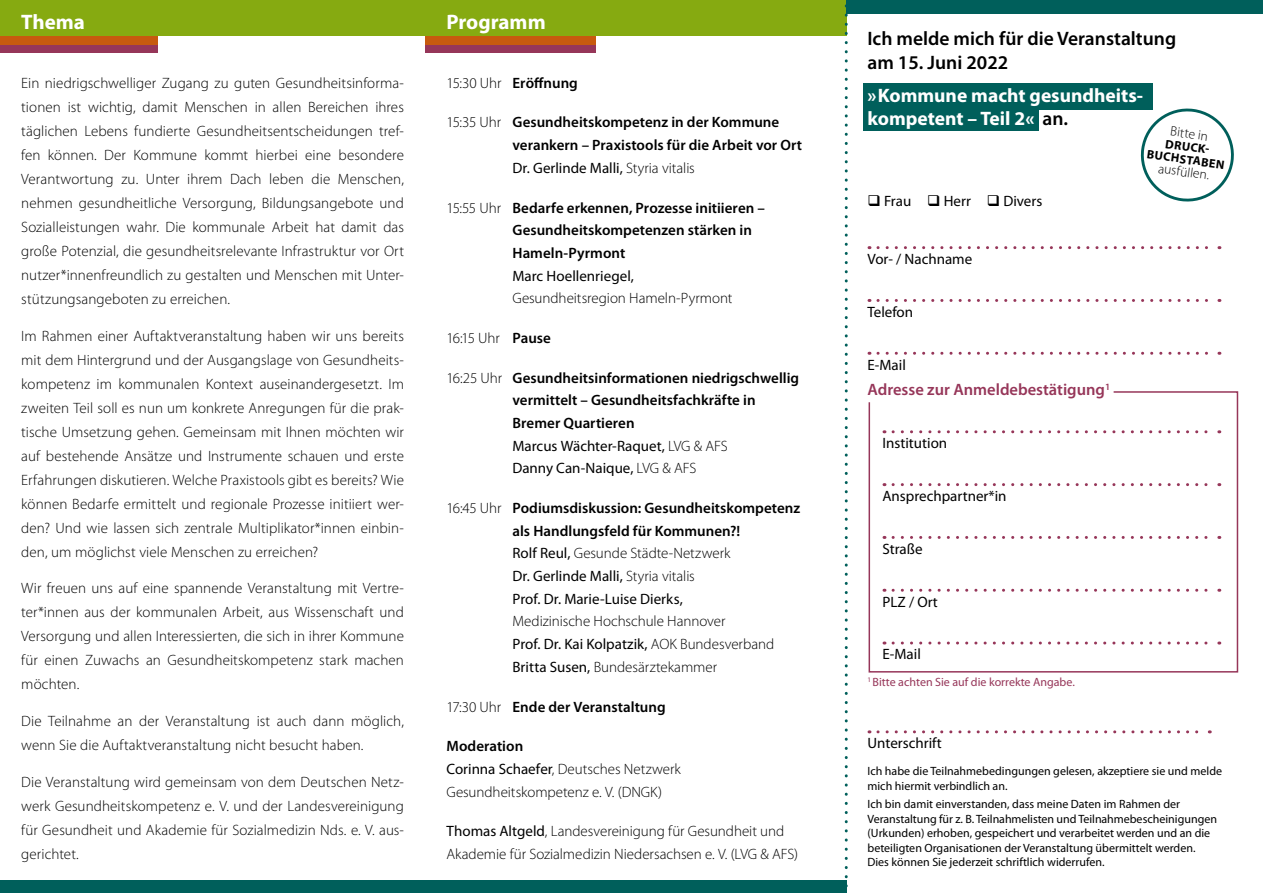
<style>
.page{position:relative;width:1263px;height:893px;background:#fff}
.page>*{position:absolute;margin:0;border:0;box-sizing:border-box;transform-origin:0 0}
.t1{font:700 21px "Myriad Pro";color:#fff}
.t2{font:700 19.5px/23.4px "Myriad Pro";color:#fff}
.t3{font:600 19.5px/23.4px "Myriad Pro";color:#000}
.t4{font:600 16.5px "Myriad Pro";color:#963659}
.t5{font:300 15px/24px "Myriad Pro";letter-spacing:.005em;color:#000;text-align:justify}
.t6{font:600 15px/22.6px "Myriad Pro";color:#000}
.t7{font:15px "Myriad Pro";color:#000}
.t8{font:300 13.5px "Myriad Pro";color:#000}
.t9{font:700 12.3px/12.9px "Myriad Pro";color:#000;text-align:center}
.t10{font:12px/14.4px "Myriad Pro";color:#000}
.t11{font:12px "Myriad Pro";color:#963659}
.s1{font-weight:300}
.s2{font-weight:400}
.s3{font-weight:600}
.s4{font-weight:600;color:#000}
</style>
<div class="page">
<div style="left:0;top:0;width:846px;height:36px;background:#86aa11"></div>
<div style="left:0;top:881px;width:846px;height:12px;background:#005f5b"></div>
<div style="left:0;top:44px;width:157px;height:9px;background:#963659"></div>
<div style="left:0;top:36px;width:157px;height:8px;background:#c75a0e"></div>
<div style="left:425px;top:44px;width:170px;height:9px;background:#963659"></div>
<div style="left:425px;top:36px;width:170px;height:8px;background:#c75a0e"></div>
<div style="left:846px;top:0;width:417px;height:13px;background:#005f5b"></div>
<svg style="left:845px;top:4px;width:3px;height:889px"></svg>
<div style="left:863px;top:83px;width:290px;height:27px;background:#005f5b"></div>
<div style="left:863px;top:106px;width:176px;height:25px;background:#005f5b"></div>
<svg style="left:1140px;top:108px;width:94px;height:94px"></svg>
<svg style="left:878px;top:246px;width:342px;height:3px"></svg>
<svg style="left:878px;top:299px;width:342px;height:3px"></svg>
<svg style="left:878px;top:352px;width:342px;height:3px"></svg>
<svg style="left:868px;top:391px;width:371px;height:282px"></svg>
<svg style="left:893px;top:430px;width:327px;height:3px"></svg>
<svg style="left:893px;top:483px;width:327px;height:3px"></svg>
<svg style="left:893px;top:536px;width:327px;height:3px"></svg>
<svg style="left:893px;top:589px;width:327px;height:3px"></svg>
<svg style="left:893px;top:641px;width:327px;height:3px"></svg>
<svg style="left:878px;top:730px;width:332px;height:3px"></svg>
<h1 class="t1" style="left:21px;top:8px;width:65px">Thema</h1>
<h1 class="t1" style="left:446px;top:8px;width:101px">Programm</h1>
<p class="t5" style="left:21px;top:71px;width:384px">Ein niedrigschwelliger Zugang zu guten Gesundheitsinforma&shy;tionen ist wichtig, damit Menschen in allen Bereichen ihres täglichen Lebens fundierte Gesundheitsentscheidungen tref&shy;fen können. Der Kommune kommt hierbei eine besondere Verantwortung zu. Unter ihrem Dach leben die Menschen, nehmen gesundheitliche Versorgung, Bildungsangebote und Sozialleistungen wahr. Die kommunale Arbeit hat damit das große Potenzial, die gesundheitsrelevante Infrastruktur vor Ort nutzer*innenfreundlich zu gestalten und Menschen mit Unter&shy;stützungsangeboten zu erreichen.</p>
<p class="t5" style="left:21px;top:323px;width:384px">Im Rahmen einer Auftaktveranstaltung haben wir uns bereits mit dem Hintergrund und der Ausgangslage von Gesundheits&shy;kompetenz im kommunalen Kontext auseinandergesetzt. Im zweiten Teil soll es nun um konkrete Anregungen für die prak&shy;tische Umsetzung gehen. Gemeinsam mit Ihnen möchten wir auf bestehende Ansätze und Instrumente schauen und erste Erfahrungen diskutieren. Welche Praxistools gibt es bereits? Wie können Bedarfe ermittelt und regionale Prozesse initiiert wer&shy;den? Und wie lassen sich zentrale Multiplikator*innen einbin&shy;den, um möglichst viele Menschen zu erreichen?</p>
<p class="t5" style="left:21px;top:576px;width:384px">Wir freuen uns auf eine spannende Veranstaltung mit Vertre&shy;ter*innen aus der kommunalen Arbeit, aus Wissenschaft und Versorgung und allen Interessierten, die sich in ihrer Kommune für einen Zuwachs an Gesundheitskompetenz stark machen möchten.</p>
<p class="t5" style="left:21px;top:709px;width:384px">Die Teilnahme an der Veranstaltung ist auch dann möglich, wenn Sie die Auftaktveranstaltung nicht besucht haben.</p>
<p class="t5" style="left:21px;top:770px;width:384px">Die Veranstaltung wird gemeinsam von dem Deutschen Netz&shy;werk Gesundheitskompetenz e. V. und der Landesvereinigung für Gesundheit und Akademie für Sozialmedizin Nds. e. V. aus&shy;gerichtet.</p>
<p class="t6" style="left:446px;top:71px;width:133px"><span class="s1">15:30 Uhr</span> Eröffnung</p>
<p class="t6" style="left:512px;top:111px;width:291px;text-indent:-66px"><span class="s1">15:35 Uhr</span> Gesundheitskompetenz in der Kommune verankern – Praxistools für die Arbeit vor Ort<br><span class="s2">Dr. Gerlinde Malli,</span> <span class="s1">Styria vitalis</span></p>
<p class="t6" style="left:512px;top:196px;width:254px;text-indent:-66px"><span class="s1">15:55 Uhr</span> Bedarfe erkennen, Prozesse initiieren –<br>Gesundheitskompetenzen stärken in<br>Hameln-Pyrmont</p>
<p class="t7" style="left:512px;top:266px;width:123px">Marc Hoellenriegel,</p>
<p class="t5" style="left:512px;top:286px;width:222px">Gesundheitsregion Hameln-Pyrmont</p>
<p class="t5" style="left:446px;top:326px;width:106px">16:15 Uhr <span class="s3">Pause</span></p>
<p class="t6" style="left:512px;top:366px;width:288px;text-indent:-66px"><span class="s1">16:25 Uhr</span> Gesundheitsinformationen niedrigschwellig vermittelt – Gesundheitsfachkräfte in Bremer Quartieren<br><span class="s2">Marcus Wächter-Raquet,</span> <span class="s1">LVG &amp; AFS<br></span><span class="s2">Danny Can-Naique,</span> <span class="s1">LVG &amp; AFS</span></p>
<p class="t6" style="left:512px;top:496px;width:289px;text-indent:-66px"><span class="s1">16:45 Uhr</span> Podiumsdiskussion: Gesundheitskompetenz als Handlungsfeld für Kommunen?!<br><span class="s2">Rolf Reul,</span> <span class="s1">Gesunde Städte-Netzwerk<br></span><span class="s2">Dr. Gerlinde Malli,</span> <span class="s1">Styria vitalis<br></span><span class="s2">Prof. Dr. Marie-Luise Dierks,</span></p>
<p class="t5" style="left:512px;top:610px;width:263px;line-height:22.6px;text-align:left">Medizinische Hochschule Hannover<br><span class="s2">Prof. Dr. Kai Kolpatzik,</span> AOK Bundesverband<br><span class="s2">Britta Susen,</span> Bundesärztekammer</p>
<p class="t6" style="left:446px;top:695px;width:221px"><span class="s1">17:30 Uhr</span> Ende der Veranstaltung</p>
<p class="t5" style="left:446px;top:735px;width:236px;line-height:22.6px;text-align:left"><span class="s3">Moderation<br></span><span class="s2">Corinna Schaefer</span>, Deutsches Netzwerk<br>Gesundheitskompetenz e. V. (DNGK)</p>
<p class="t5" style="left:446px;top:820px;width:353px;line-height:22.6px"><span class="s2">Thomas Altgeld</span>, Landesvereinigung für Gesundheit und<br>Akademie für Sozialmedizin Niedersachsen e. V. (LVG &amp; AFS)</p>
<h2 class="t3" style="left:867px;top:27px;width:310px">Ich melde mich für die Veranstaltung am 15. Juni 2022</h2>
<h2 class="t2" style="left:867px;top:83px;width:277px">»Kommune macht gesundheits&shy;kompetent – Teil 2« <span class="s4">an.</span></h2>
<p class="t8" style="left:1172px;top:123px;width:39px;rotate:8deg">Bitte in</p>
<p class="t9" style="left:1150px;top:134px;width:80px;rotate:8deg">DRUCK-<br>BUCHSTABEN</p>
<p class="t8" style="left:1160px;top:160px;width:53px;rotate:8deg">ausfüllen.</p>
<p class="t7" style="left:867px;top:192px;width:176px">❑ Frau ❑ Herr ❑ Divers</p>
<p class="t7" style="left:867px;top:250px;width:106px">Vor- / Nachname</p>
<p class="t7" style="left:867px;top:302px;width:47px">Telefon</p>
<p class="t7" style="left:867px;top:355px;width:40px">E-Mail</p>
<p class="t4" style="left:867px;top:379px;width:244px">Adresse zur Anmeldebestätigung<sup>1</sup></p>
<p class="t7" style="left:882px;top:434px;width:66px">Institution</p>
<p class="t7" style="left:882px;top:487px;width:126px">Ansprechpartner*in</p>
<p class="t7" style="left:882px;top:539px;width:42px">Straße</p>
<p class="t7" style="left:882px;top:592px;width:57px">PLZ / Ort</p>
<p class="t7" style="left:882px;top:645px;width:40px">E-Mail</p>
<p class="t11" style="left:867px;top:674px;width:209px"><sup>1</sup> Bitte achten Sie auf die korrekte Angabe.</p>
<p class="t7" style="left:867px;top:734px;width:76px">Unterschrift</p>
<p class="t10" style="left:867px;top:764px;width:356px">Ich habe die Teilnahmebedingungen gelesen, akzeptiere sie und melde mich hiermit verbindlich an.</p>
<p class="t10" style="left:867px;top:797px;width:351px">Ich bin damit einverstanden, dass meine Daten im Rahmen der Veranstaltung für z. B. Teilnahmelisten und Teilnahmebescheinigungen (Urkunden) erhoben, gespeichert und verarbeitet werden und an die beteiligten Organisationen der Veranstaltung übermittelt werden.<br>Dies können Sie jederzeit schriftlich widerrufen.</p>
</div>
